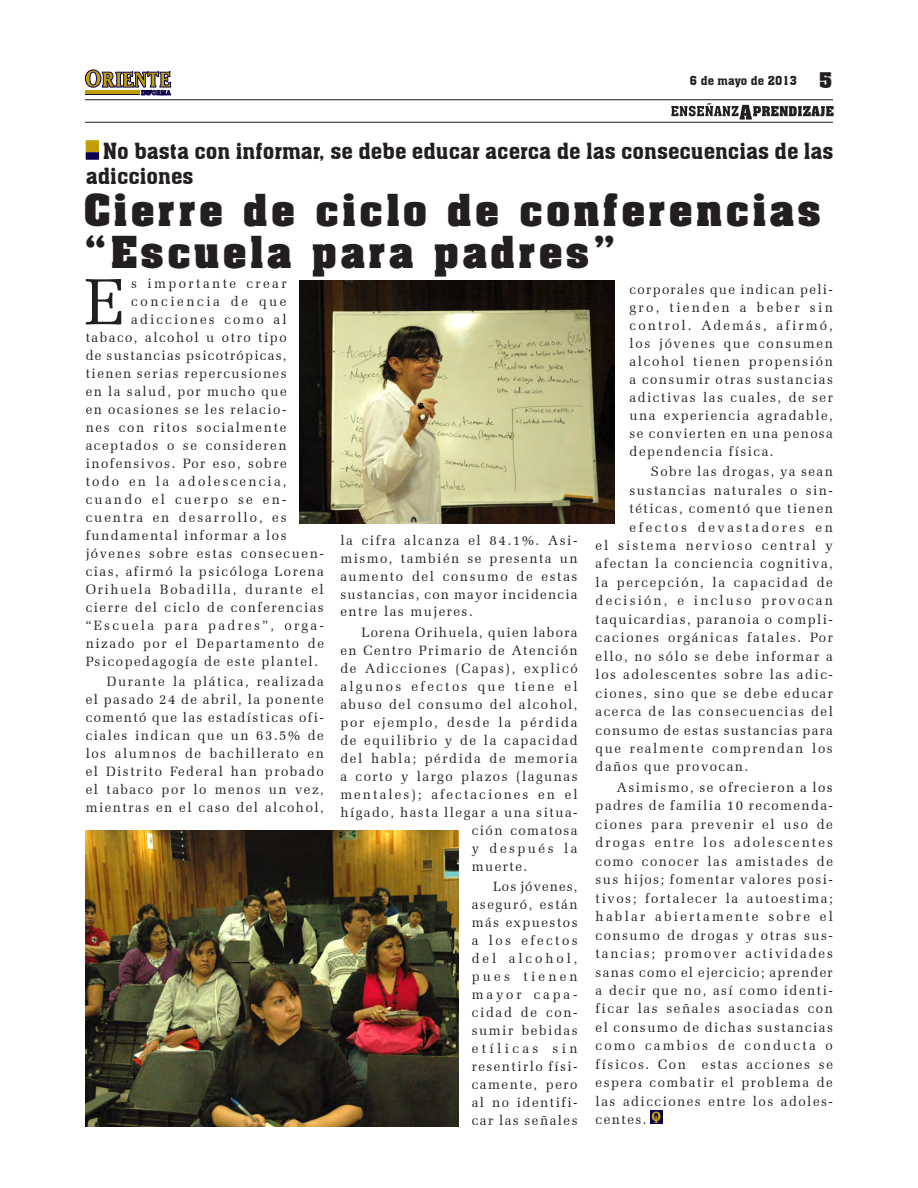
<style>
.page{position:relative;width:918px;height:1188px;background:#fff}
.page>*{position:absolute;margin:0;border:0;box-sizing:border-box;transform-origin:0 0}
.CUERPO_DE_TEXTOO_OK{font:65.85px "Zapf Elliptical 711 BT";color:#231f20}
.titulo{font:700 37.5px/42px "Aachen";letter-spacing:.11em;color:#231f20}
.balazo{font:21.75px/24.8px "Aachen BT";color:#231f20}
.t1{font:700 21px "Aachen BT";color:#231f20}
.t2{font:700 15px "Oranda BT";color:#deb308}
.CUERPO_DE_TEXTOO_OK-2{font:13.5px/18px "Zapf Elliptical 711 BT";letter-spacing:.11em;color:#231f20;text-align:justify}
.CUERPO_DE_TEXTOO_OK-3{font:13.5px "Zapf Elliptical 711 BT";letter-spacing:.13em;color:#231f20}
.CUERPO_DE_TEXTOO_OK-4{font:13.5px "Zapf Elliptical 711 BT";letter-spacing:.16em;color:#231f20}
.CUERPO_DE_TEXTOO_OK-5{font:13.5px "Zapf Elliptical 711 BT";letter-spacing:.155em;color:#231f20}
.CUERPO_DE_TEXTOO_OK-6{font:13.5px "Zapf Elliptical 711 BT";letter-spacing:.19em;color:#231f20}
.CUERPO_DE_TEXTOO_OK-7{font:13.5px "Zapf Elliptical 711 BT";letter-spacing:.09em;color:#231f20}
.CUERPO_DE_TEXTOO_OK-8{font:13.5px "Zapf Elliptical 711 BT";letter-spacing:.175em;color:#231f20}
.CUERPO_DE_TEXTOO_OK-9{font:13.5px "Zapf Elliptical 711 BT";letter-spacing:.15em;color:#231f20}
.CUERPO_DE_TEXTOO_OK-10{font:13.5px "Zapf Elliptical 711 BT";letter-spacing:.17em;color:#231f20}
.CUERPO_DE_TEXTOO_OK-11{font:13.5px "Zapf Elliptical 711 BT";letter-spacing:.145em;color:#231f20}
.CUERPO_DE_TEXTOO_OK-12{font:13.5px "Zapf Elliptical 711 BT";letter-spacing:.165em;color:#231f20}
.CUERPO_DE_TEXTOO_OK-13{font:13.5px "Zapf Elliptical 711 BT";letter-spacing:.18em;color:#231f20}
.CUERPO_DE_TEXTOO_OK-14{font:13.5px "Zapf Elliptical 711 BT";letter-spacing:.185em;color:#231f20}
.t3{font:12px "Aachen BT";color:#231f20}
.t4{font:700 10.5px "Oranda BT";color:#deb308}
</style>
<div class="page">
<img style="left:299px;top:280px;width:315px;height:244px">
<img style="left:85px;top:831px;width:374px;height:296px">
<div style="left:650px;top:1111px;width:13px;height:13px;background:#0a024e"></div>
<div style="left:86px;top:140px;width:13px;height:12px;background:#c39f06;border:2px solid #c39f06"></div>
<svg style="left:86px;top:152px;width:13px;height:8px"></svg>
<svg style="left:671px;top:103px;width:163px;height:17px"></svg>
<hr style="left:85px;top:122px;width:748px;height:1px;background:#231f20">
<hr style="left:85px;top:99px;width:748px;height:1px;background:#231f20">
<svg style="left:85px;top:70px;width:16px;height:17px"></svg>
<div style="left:85px;top:70px;width:16px;height:17px;border:1px solid #0a024e;border-radius:50%"></div>
<div style="left:90px;top:72px;width:6px;height:13px;background:#fff;border-radius:50%"></div>
<div style="left:90px;top:72px;width:7px;height:13px;border:1px solid #0a024e;border-radius:50%"></div>
<svg style="left:102px;top:71px;width:69px;height:24px"></svg>
<div style="left:85px;top:90px;width:54px;height:5px;background:#c39f06"></div>
<p class="t3" style="left:690px;top:73px;width:109px">6 de mayo de 2013</p>
<p class="t1" style="left:819px;top:67px;width:16px">5</p>
<p class="balazo" style="left:86px;top:138px;width:749px;text-indent:17px">No basta con informar, se debe educar acerca de las consecuencias de las adicciones</p>
<p class="titulo" style="left:84px;top:188px;width:738px">Cierre de ciclo de conferencias “Escuela para padres”</p>
<p class="CUERPO_DE_TEXTOO_OK" style="left:85px;top:263px;width:41px">E</p>
<p class="CUERPO_DE_TEXTOO_OK-13" style="left:131px;top:276px;width:157px">s importante crear</p>
<p class="CUERPO_DE_TEXTOO_OK-6" style="left:131px;top:294px;width:157px">conciencia de que</p>
<p class="CUERPO_DE_TEXTOO_OK-5" style="left:131px;top:312px;width:157px">adicciones como al</p>
<p class="CUERPO_DE_TEXTOO_OK-2" style="left:86px;top:329px;width:202px">tabaco, alcohol u otro tipo</p>
<p class="CUERPO_DE_TEXTOO_OK-2" style="left:86px;top:347px;width:202px">de sustancias psicotrópicas,</p>
<p class="CUERPO_DE_TEXTOO_OK-2" style="left:86px;top:365px;width:202px">tienen serias repercusiones</p>
<p class="CUERPO_DE_TEXTOO_OK-2" style="left:86px;top:383px;width:202px">en la salud, por mucho que</p>
<p class="CUERPO_DE_TEXTOO_OK-2" style="left:86px;top:401px;width:202px">en ocasiones se les relacio-</p>
<p class="CUERPO_DE_TEXTOO_OK-3" style="left:86px;top:420px;width:202px">nes con ritos socialmente</p>
<p class="CUERPO_DE_TEXTOO_OK-2" style="left:86px;top:437px;width:202px">aceptados o se consideren</p>
<p class="CUERPO_DE_TEXTOO_OK-2" style="left:86px;top:455px;width:202px">inofensivos. Por eso, sobre</p>
<p class="CUERPO_DE_TEXTOO_OK-4" style="left:86px;top:474px;width:202px">todo en la adolescencia,</p>
<p class="CUERPO_DE_TEXTOO_OK-12" style="left:86px;top:492px;width:202px">cuando el cuerpo se en-</p>
<p class="CUERPO_DE_TEXTOO_OK-11" style="left:86px;top:510px;width:203px">cuentra en desarrollo, es</p>
<p class="CUERPO_DE_TEXTOO_OK-2" style="left:86px;top:527px;width:202px">fundamental informar a los</p>
<p class="CUERPO_DE_TEXTOO_OK-2" style="left:86px;top:545px;width:240px">jóvenes sobre estas consecuen-</p>
<p class="CUERPO_DE_TEXTOO_OK-2" style="left:86px;top:563px;width:240px">cias, afirmó la psicóloga Lorena</p>
<p class="CUERPO_DE_TEXTOO_OK-2" style="left:86px;top:581px;width:240px">Orihuela Bobadilla, durante el</p>
<p class="CUERPO_DE_TEXTOO_OK-2" style="left:86px;top:599px;width:240px">cierre del ciclo de conferencias</p>
<p class="CUERPO_DE_TEXTOO_OK-8" style="left:86px;top:618px;width:240px">“Escuela para padres”, orga-</p>
<p class="CUERPO_DE_TEXTOO_OK-2" style="left:86px;top:635px;width:240px">nizado por el Departamento de</p>
<p class="CUERPO_DE_TEXTOO_OK-2" style="left:86px;top:653px;width:234px">Psicopedagogía de este plantel.</p>
<p class="CUERPO_DE_TEXTOO_OK-2" style="left:86px;top:673px;width:240px;text-indent:21px">Durante la plática, realizada el pasado 24 de abril, la ponente comentó que las estadísticas ofi&shy;ciales indican que un 63.5% de los alumnos de bachillerato en el Distrito Federal han probado el tabaco por lo menos un vez, mientras en el caso del alcohol,</p>
<p class="CUERPO_DE_TEXTOO_OK-2" style="left:340px;top:531px;width:239px">la cifra alcanza el 84.1%. Asi&shy;mismo, también se presenta un aumento del consumo de estas sustancias, con mayor incidencia entre las mujeres.</p>
<p class="CUERPO_DE_TEXTOO_OK-2" style="left:362px;top:623px;width:218px">Lorena Orihuela, quien labora</p>
<p class="CUERPO_DE_TEXTOO_OK-2" style="left:340px;top:641px;width:239px">en Centro Primario de Atención</p>
<p class="CUERPO_DE_TEXTOO_OK-2" style="left:340px;top:659px;width:239px">de Adicciones (Capas), explicó</p>
<p class="CUERPO_DE_TEXTOO_OK-10" style="left:340px;top:678px;width:239px">algunos efectos que tiene el</p>
<p class="CUERPO_DE_TEXTOO_OK-2" style="left:340px;top:695px;width:239px">abuso del consumo del alcohol,</p>
<p class="CUERPO_DE_TEXTOO_OK-3" style="left:340px;top:714px;width:239px">por ejemplo, desde la pérdida</p>
<p class="CUERPO_DE_TEXTOO_OK-2" style="left:340px;top:731px;width:239px">de equilibrio y de la capacidad</p>
<p class="CUERPO_DE_TEXTOO_OK-2" style="left:340px;top:749px;width:239px">del habla; pérdida de memoria</p>
<p class="CUERPO_DE_TEXTOO_OK-2" style="left:340px;top:767px;width:239px">a corto y largo plazos (lagunas</p>
<p class="CUERPO_DE_TEXTOO_OK-5" style="left:340px;top:786px;width:239px">mentales); afectaciones en el</p>
<p class="CUERPO_DE_TEXTOO_OK-2" style="left:340px;top:803px;width:239px">hígado, hasta llegar a una situa-</p>
<p class="CUERPO_DE_TEXTOO_OK-2" style="left:472px;top:821px;width:107px">ción comatosa</p>
<p class="CUERPO_DE_TEXTOO_OK-14" style="left:472px;top:840px;width:107px">y después la</p>
<p class="CUERPO_DE_TEXTOO_OK-2" style="left:472px;top:857px;width:57px">muerte.</p>
<p class="CUERPO_DE_TEXTOO_OK-2" style="left:472px;top:877px;width:107px;text-indent:21px">Los jóvenes, aseguró, están más expuestos a los efectos del alcohol, pues tienen mayor capa&shy;cidad de con&shy;sumir bebidas etílicas sin resentirlo físi&shy;camente, pero al no identifi&shy;car las señales</p>
<p class="CUERPO_DE_TEXTOO_OK-2" style="left:630px;top:280px;width:205px">corporales que indican peli&shy;gro, tienden a beber sin control. Además, afirmó, los jóvenes que consumen alcohol tienen propensión a consumir otras sustancias adictivas las cuales, de ser una experiencia agradable, se convierten en una penosa dependencia física.</p>
<p class="CUERPO_DE_TEXTOO_OK-2" style="left:651px;top:462px;width:184px">Sobre las drogas, ya sean</p>
<p class="CUERPO_DE_TEXTOO_OK-2" style="left:630px;top:481px;width:205px">sustancias naturales o sin-</p>
<p class="CUERPO_DE_TEXTOO_OK-2" style="left:630px;top:499px;width:205px">téticas, comentó que tienen</p>
<p class="CUERPO_DE_TEXTOO_OK-6" style="left:630px;top:519px;width:205px">efectos devastadores en</p>
<p class="CUERPO_DE_TEXTOO_OK-9" style="left:596px;top:537px;width:239px">el sistema nervioso central y</p>
<p class="CUERPO_DE_TEXTOO_OK-2" style="left:596px;top:555px;width:239px">afectan la conciencia cognitiva,</p>
<p class="CUERPO_DE_TEXTOO_OK-2" style="left:596px;top:573px;width:239px">la percepción, la capacidad de</p>
<p class="CUERPO_DE_TEXTOO_OK-4" style="left:596px;top:593px;width:239px">decisión, e incluso provocan</p>
<p class="CUERPO_DE_TEXTOO_OK-2" style="left:596px;top:610px;width:239px">taquicardias, paranoia o compli-</p>
<p class="CUERPO_DE_TEXTOO_OK-2" style="left:596px;top:629px;width:239px">caciones orgánicas fatales. Por</p>
<p class="CUERPO_DE_TEXTOO_OK-2" style="left:596px;top:647px;width:239px">ello, no sólo se debe informar a</p>
<p class="CUERPO_DE_TEXTOO_OK-2" style="left:596px;top:665px;width:239px">los adolescentes sobre las adic-</p>
<p class="CUERPO_DE_TEXTOO_OK-2" style="left:596px;top:684px;width:239px">ciones, sino que se debe educar</p>
<p class="CUERPO_DE_TEXTOO_OK-2" style="left:596px;top:702px;width:239px">acerca de las consecuencias del</p>
<p class="CUERPO_DE_TEXTOO_OK-7" style="left:596px;top:722px;width:239px">consumo de estas sustancias para</p>
<p class="CUERPO_DE_TEXTOO_OK-2" style="left:596px;top:739px;width:239px">que realmente comprendan los</p>
<p class="CUERPO_DE_TEXTOO_OK-2" style="left:596px;top:758px;width:154px">daños que provocan.</p>
<p class="CUERPO_DE_TEXTOO_OK-2" style="left:596px;top:778px;width:239px;line-height:18.5px;text-indent:21px">Asimismo, se ofrecieron a los padres de familia 10 recomenda&shy;ciones para prevenir el uso de drogas entre los adolescentes como conocer las amistades de sus hijos; fomentar valores posi&shy;tivos; fortalecer la autoestima; hablar abiertamente sobre el consumo de drogas y otras sus&shy;tancias; promover actividades sanas como el ejercicio; aprender a decir que no, así como identi&shy;ficar las señales asociadas con el consumo de dichas sustancias como cambios de conducta o físicos. Con estas acciones se espera combatir el problema de las adicciones entre los adoles&shy;centes.</p>
<p class="t2" style="left:652px;top:1107px;width:11px">O</p>
<p class="t4" style="left:655px;top:1114px;width:4px">I</p>
</div>
